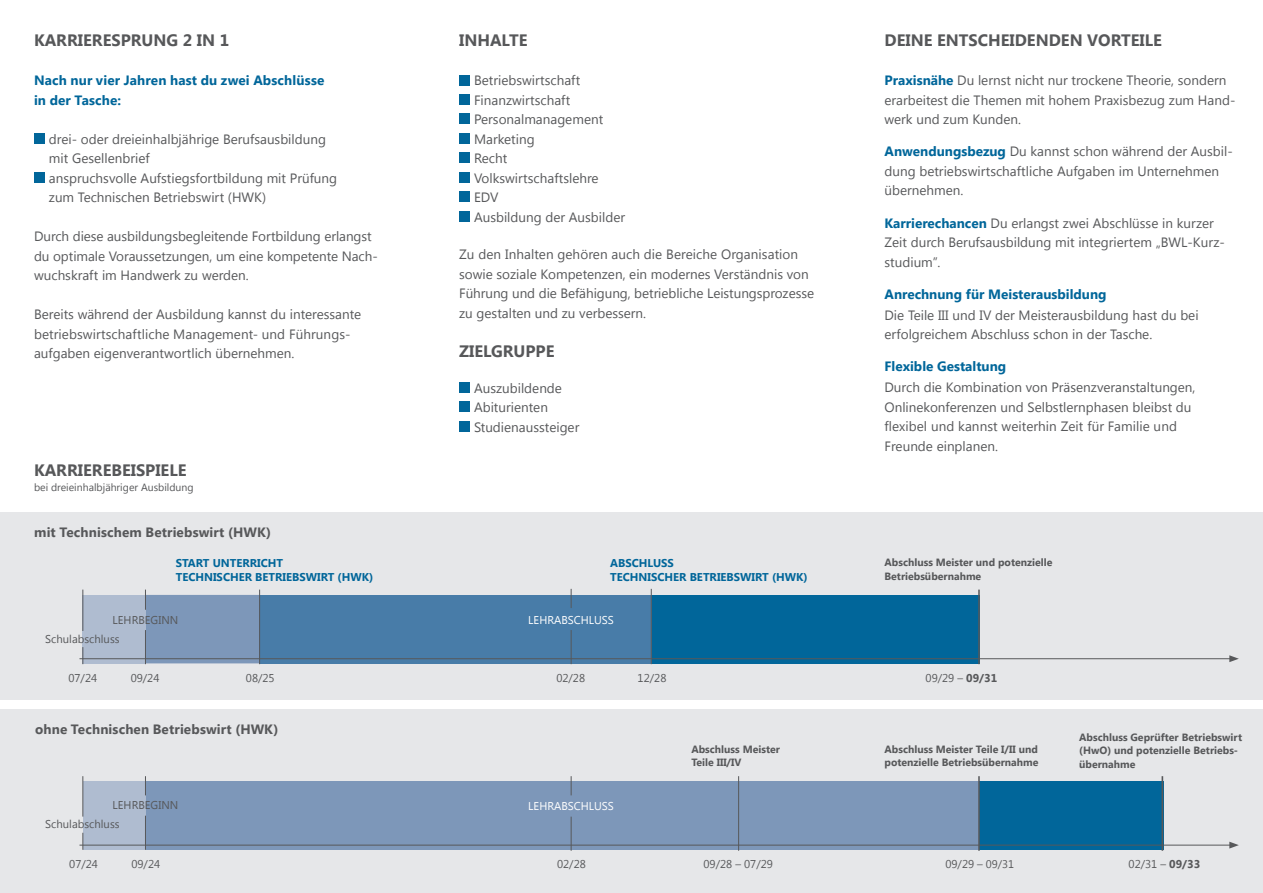
<style>
.page{position:relative;width:1263px;height:893px;background:#fff}
.page>*{position:absolute;margin:0;border:0;box-sizing:border-box;transform-origin:0 0}
.t1{font:700 16.5px "Lao UI";color:#57585a}
.t2{font:13.5px/19.5px "Lao UI";color:#57585a}
.t3{font:700 13.5px/19.5px "Lao UI";color:#01669a}
.t4{font:700 13.5px "Lao UI";letter-spacing:.01em;color:#57585a}
.t5{font:11.25px "Lao UI";color:#57585a}
.t6{font:700 11.25px/13.5px "Lao UI";color:#01669a}
.t7{font:11.25px "Lao UI";color:#fff}
.t8{font:700 10.5px/13.5px "Lao UI";color:#57585a}
.t9{font:10.5px "Lao UI";color:#57585a}
.s1{font-weight:700;color:#01669a}
.s2{font-weight:700}
.s3{font-size:11.1px}
</style>
<div class="page">
<div style="left:0;top:512px;width:1263px;height:188px;background:#e6e7e9"></div>
<div style="left:0;top:709px;width:1263px;height:184px;background:#e6e7e9"></div>
<div style="left:145px;top:781px;width:834px;height:69px;background:#7d97b9"></div>
<div style="left:82px;top:595px;width:63px;height:68px;background:#afbcd0"></div>
<div style="left:83px;top:781px;width:62px;height:69px;background:#afbcd0"></div>
<div style="left:652px;top:595px;width:328px;height:68px;background:#01669a"></div>
<div style="left:979px;top:781px;width:184px;height:69px;background:#01669a"></div>
<div style="left:34px;top:133px;width:10px;height:10px;background:#01669a"></div>
<div style="left:34px;top:172px;width:10px;height:10px;background:#01669a"></div>
<div style="left:459px;top:75px;width:10px;height:10px;background:#01669a"></div>
<div style="left:459px;top:95px;width:10px;height:10px;background:#01669a"></div>
<div style="left:459px;top:114px;width:10px;height:10px;background:#01669a"></div>
<div style="left:459px;top:133px;width:10px;height:10px;background:#01669a"></div>
<div style="left:459px;top:153px;width:10px;height:10px;background:#01669a"></div>
<div style="left:459px;top:172px;width:10px;height:10px;background:#01669a"></div>
<div style="left:459px;top:192px;width:10px;height:10px;background:#01669a"></div>
<div style="left:459px;top:211px;width:10px;height:10px;background:#01669a"></div>
<div style="left:459px;top:382px;width:10px;height:10px;background:#01669a"></div>
<div style="left:459px;top:402px;width:10px;height:10px;background:#01669a"></div>
<div style="left:459px;top:421px;width:10px;height:10px;background:#01669a"></div>
<svg style="left:82px;top:647px;width:1px;height:17px"></svg>
<hr style="left:82px;top:590px;width:1px;height:41px;background:#57585a">
<hr style="left:145px;top:630px;width:1px;height:34px;background:#57585a">
<hr style="left:79px;top:845px;width:1153px;height:1px;background:#57585a">
<svg style="left:1229px;top:842px;width:10px;height:7px"></svg>
<hr style="left:978px;top:590px;width:2px;height:74px;background:#57585a">
<hr style="left:978px;top:776px;width:2px;height:75px;background:#57585a">
<hr style="left:1161px;top:776px;width:2px;height:75px;background:#57585a">
<svg style="left:82px;top:833px;width:1px;height:17px"></svg>
<hr style="left:82px;top:776px;width:1px;height:41px;background:#57585a">
<hr style="left:145px;top:816px;width:1px;height:34px;background:#57585a">
<svg style="left:145px;top:776px;width:1px;height:19px"></svg>
<hr style="left:79px;top:658px;width:1153px;height:1px;background:#57585a">
<svg style="left:1229px;top:655px;width:10px;height:7px"></svg>
<hr style="left:571px;top:817px;width:1px;height:34px;background:#57585a">
<svg style="left:571px;top:776px;width:1px;height:19px"></svg>
<svg style="left:145px;top:589px;width:506px;height:74px;background:#5f89af"></svg>
<hr style="left:259px;top:590px;width:1px;height:74px;background:#57585a">
<hr style="left:651px;top:589px;width:1px;height:75px;background:#57585a">
<hr style="left:738px;top:776px;width:1px;height:75px;background:#57585a">
<hr style="left:571px;top:630px;width:1px;height:34px;background:#57585a">
<p class="t1" style="left:34px;top:29px;width:197px">KARRIERESPRUNG 2 IN 1</p>
<p class="t3" style="left:34px;top:70px;width:292px">Nach nur vier Jahren hast du zwei Abschlüsse in der Tasche:</p>
<p class="t2" style="left:49px;top:128px;width:290px">drei- oder dreieinhalbjährige Berufsausbildung mit Gesellenbrief<br>anspruchsvolle Aufstiegsfortbildung mit Prüfung zum Technischen Betriebswirt (HWK)</p>
<p class="t2" style="left:34px;top:226px;width:345px">Durch diese ausbildungsbegleitende Fortbildung erlangst du optimale Voraussetzungen, um eine kompetente Nach&shy;wuchskraft im Handwerk zu werden.</p>
<p class="t2" style="left:34px;top:304px;width:329px">Bereits während der Ausbildung kannst du interessante betriebswirtschaftliche Management- und Führungs&shy;aufgaben eigenverantwortlich übernehmen.</p>
<p class="t1" style="left:34px;top:459px;width:154px">KARRIEREBEISPIELE</p>
<p class="t9" style="left:34px;top:480px;width:161px">bei dreieinhalbjähriger Ausbildung</p>
<p class="t4" style="left:34px;top:523px;width:238px">mit Technischem Betriebswirt (HWK)</p>
<p class="t1" style="left:459px;top:29px;width:70px">INHALTE</p>
<p class="t2" style="left:474px;top:70px;width:153px">Betriebswirtschaft<br>Finanzwirtschaft<br>Personalmanagement<br>Marketing<br>Recht<br>Volkswirtschaftslehre<br>EDV<br>Ausbildung der Ausbilder</p>
<p class="t2" style="left:459px;top:244px;width:356px">Zu den Inhalten gehören auch die Bereiche Organisation sowie soziale Kompetenzen, ein modernes Verständnis von Führung und die Befähigung, betriebliche Leistungsprozesse zu gestalten und zu verbessern.</p>
<p class="t1" style="left:459px;top:340px;width:97px">ZIELGRUPPE</p>
<p class="t2" style="left:474px;top:377px;width:107px">Auszubildende<br>Abiturienten<br>Studienaussteiger</p>
<p class="t1" style="left:884px;top:29px;width:279px">DEINE ENTSCHEIDENDEN VORTEILE</p>
<p class="t2" style="left:884px;top:70px;width:352px"><span class="s1">Praxisnähe</span> Du lernst nicht nur trockene Theorie, sondern erarbeitest die Themen mit hohem Praxisbezug zum Hand&shy;werk und zum Kunden.</p>
<p class="t2" style="left:884px;top:141px;width:350px"><span class="s1">Anwendungsbezug</span> Du kannst schon während der Ausbil&shy;dung betriebswirtschaftliche Aufgaben im Unternehmen übernehmen.</p>
<p class="t2" style="left:884px;top:212px;width:342px"><span class="s1">Karrierechancen</span> Du erlangst zwei Abschlüsse in kurzer<br>Zeit durch Berufsausbildung mit integriertem „BWL-Kurz&shy;studium”.</p>
<p class="t3" style="left:884px;top:284px;width:224px">Anrechnung für Meisterausbildung</p>
<p class="t2" style="left:884px;top:304px;width:316px">Die Teile III und IV der Meisterausbildung hast du bei erfolgreichem Abschluss schon in der Tasche.</p>
<p class="t3" style="left:884px;top:356px;width:123px">Flexible Gestaltung</p>
<p class="t2" style="left:884px;top:377px;width:312px">Durch die Kombination von Präsenzveranstaltungen, Onlinekonferenzen und Selbstlernphasen bleibst du flexibel und kannst weiterhin Zeit für Familie und Freunde einplanen.</p>
<p class="t6" style="left:176px;top:556px;width:199px">START UNTERRICHT<br>TECHNISCHER BETRIEBSWIRT (HWK)</p>
<p class="t6" style="left:610px;top:556px;width:199px">ABSCHLUSS<br>TECHNISCHER BETRIEBSWIRT (HWK)</p>
<p class="t8" style="left:884px;top:555px;width:169px">Abschluss Meister und potenzielle<br>Betriebsübernahme</p>
<p class="t5" style="left:113px;top:612px;width:67px">LEHRBEGINN</p>
<p class="t5" style="left:45px;top:631px;width:76px">Schulabschluss</p>
<p class="t5" style="left:68px;top:670px;width:30px">07/24</p>
<p class="t5" style="left:131px;top:670px;width:30px">09/24</p>
<p class="t7" style="left:528px;top:612px;width:87px">LEHRABSCHLUSS</p>
<p class="t5" style="left:246px;top:670px;width:30px">08/25</p>
<p class="t5" style="left:638px;top:670px;width:30px">12/28</p>
<p class="t5" style="left:556px;top:670px;width:30px">02/28</p>
<p class="t4" style="left:35px;top:720px;width:245px">ohne Technischen Betriebswirt (HWK)</p>
<p class="t5" style="left:113px;top:798px;width:67px">LEHRBEGINN</p>
<p class="t5" style="left:45px;top:817px;width:76px">Schulabschluss</p>
<p class="t7" style="left:528px;top:799px;width:87px">LEHRABSCHLUSS</p>
<p class="t8" style="left:691px;top:742px;width:90px">Abschluss Meister<br>Teile III/IV</p>
<p class="t5" style="left:69px;top:857px;width:30px">07/24</p>
<p class="t5" style="left:131px;top:857px;width:30px">09/24</p>
<p class="t5" style="left:557px;top:857px;width:30px">02/28</p>
<p class="t5" style="left:703px;top:857px;width:71px">09/28 – 07/29</p>
<p class="t5" style="left:925px;top:670px;width:73px">09/29 – <span class="s2">09/31</span></p>
<p class="t8" style="left:884px;top:742px;width:156px">Abschluss Meister Teile I/II und potenzielle Betriebsübernahme</p>
<p class="t5" style="left:945px;top:857px;width:70px">09/29 – <span class="s3">09/31</span></p>
<p class="t8" style="left:1079px;top:730px;width:164px">Abschluss Geprüfter Betriebswirt (HwO) und potenzielle Betriebs&shy;übernahme</p>
<p class="t5" style="left:1128px;top:857px;width:73px">02/31 – <span class="s2">09/33</span></p>
</div>
